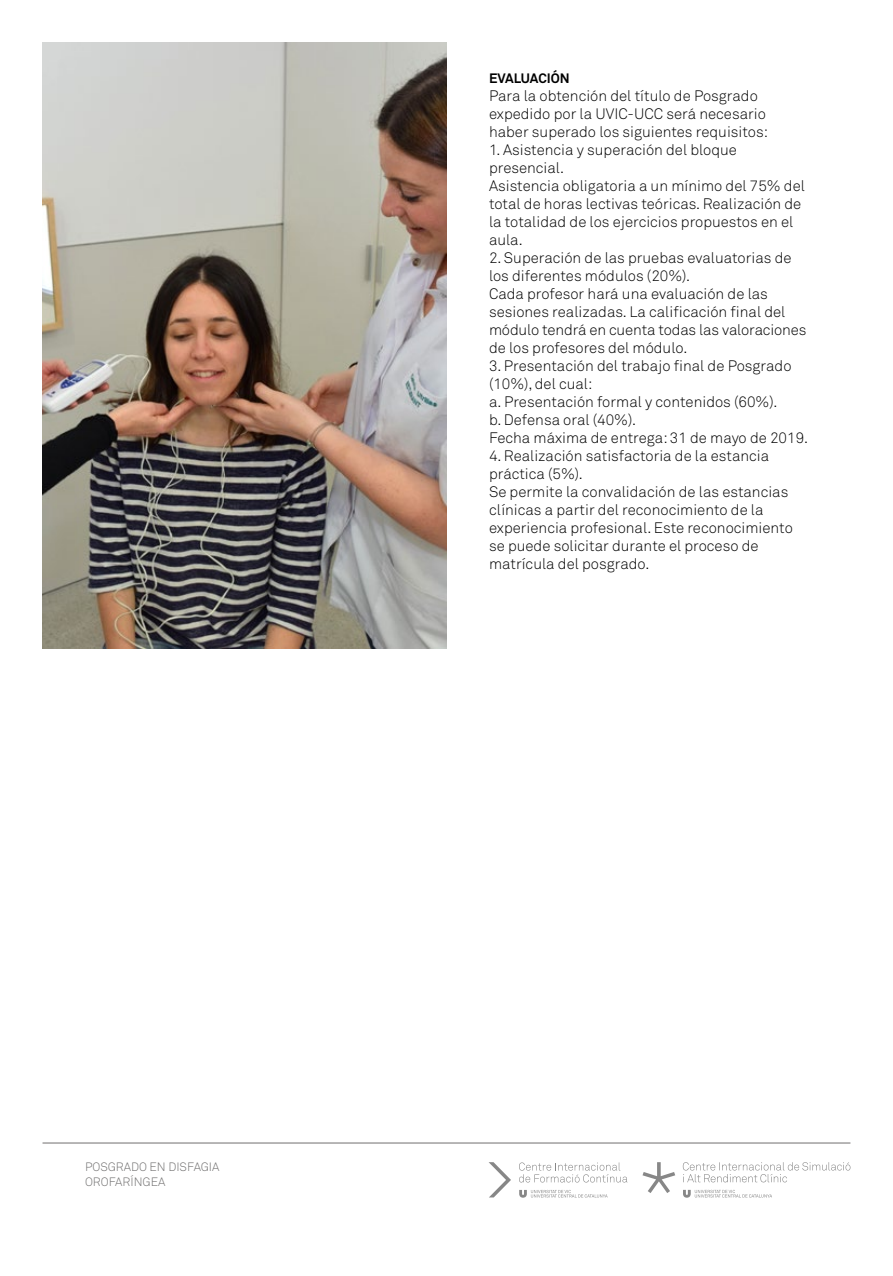
<style>
.page{position:relative;width:893px;height:1276px;background:#fff}
.page>*{position:absolute;margin:0;border:0;box-sizing:border-box;transform-origin:0 0}
.t1{font:300 15px/18px "Akkurat";color:#000}
.t2{font:700 13.5px "Akkurat";color:#000}
.t3{font:300 12px/15px "Akkurat";color:#706f6f}
</style>
<div class="page">
<hr style="left:43px;top:1142px;width:807px;height:1px;background:#706f6f">
<img style="left:43px;top:43px;width:403px;height:605px">
<svg style="left:489px;top:1162px;width:22px;height:35px"></svg>
<svg style="left:519px;top:1190px;width:89px;height:7px"></svg>
<svg style="left:519px;top:1162px;width:108px;height:20px"></svg>
<svg style="left:642px;top:1162px;width:33px;height:31px"></svg>
<svg style="left:683px;top:1189px;width:89px;height:8px"></svg>
<svg style="left:683px;top:1162px;width:167px;height:20px"></svg>
<p class="t3" style="left:85px;top:1159px;width:136px">POSGRADO EN DISFAGIA<br>OROFARÍNGEA</p>
<p class="t2" style="left:489px;top:70px;width:82px">EVALUACIÓN</p>
<p class="t1" style="left:489px;top:87px;width:281px">Para la obtención del título de Posgrado expedido por la UVIC-UCC será necesario haber superado los siguientes requisitos:</p>
<p class="t1" style="left:489px;top:141px;width:317px">1. Asistencia y superación del bloque presencial.<br>Asistencia obligatoria a un mínimo del 75% del total de horas lectivas teóricas. Realización de la totalidad de los ejercicios propuestos en el aula.</p>
<p class="t1" style="left:489px;top:249px;width:319px">2. Superación de las pruebas evaluatorias de los diferentes módulos (20%).<br>Cada profesor hará una evaluación de las sesiones realizadas. La calificación final del módulo tendrá en cuenta todas las valoraciones de los profesores del módulo.</p>
<p class="t1" style="left:489px;top:357px;width:321px">3. Presentación del trabajo final de Posgrado (10%), del cual:<br>a. Presentación formal y contenidos (60%).<br>b. Defensa oral (40%).<br>Fecha máxima de entrega: 31 de mayo de 2019.</p>
<p class="t1" style="left:489px;top:447px;width:305px">4. Realización satisfactoria de la estancia práctica (5%).<br>Se permite la convalidación de las estancias clínicas a partir del reconocimiento de la experiencia profesional. Este reconocimiento se puede solicitar durante el proceso de matrícula del posgrado.</p>
</div>
